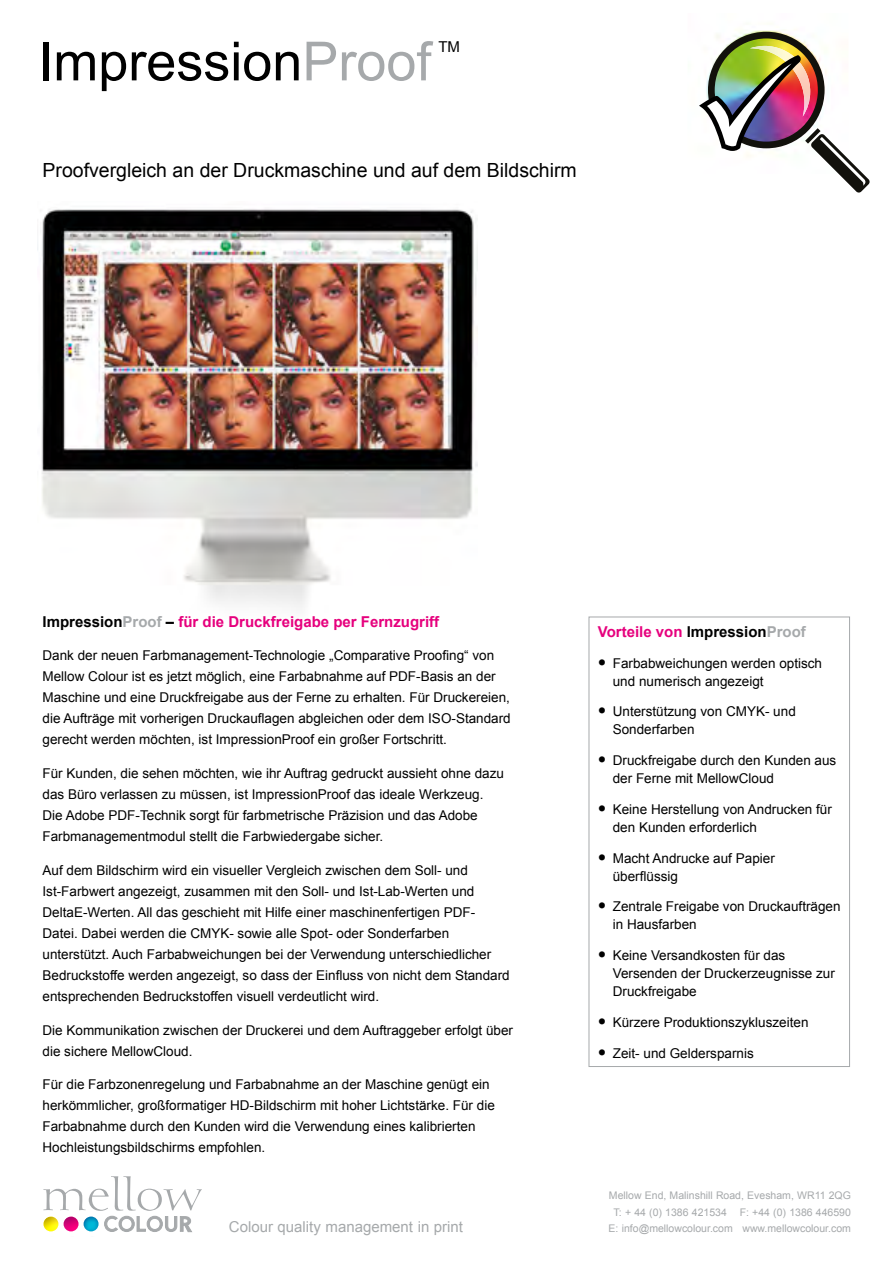
<style>
.page{position:relative;width:893px;height:1263px;background:#fff}
.page>*{position:absolute;margin:0;border:0;box-sizing:border-box;transform-origin:0 0}
.t1{font:54px "Arial";color:#000}
.promo{font:19.5px "Arial";color:#000}
.head_ImpPr{font:700 15px "Arial";color:#e6007d}
.mellow{font:15px "Arial";color:#a6a9ab}
.list_head_ImpPr{font:700 15px "Arial";color:#e6007d}
.t2{font:15px "Arial";color:#000}
.body{font:13.5px/21px "Arial";color:#000}
.mellow_address{font:10.5px "Arial";color:#a6a9ab}
.s1{color:#a6a9ab}
.s2{color:#000}
.s3{font-size:24px}
</style>
<div class="page">
<img style="left:37px;top:209px;width:440px;height:399px">
<svg style="left:43px;top:1176px;width:159px;height:57px"></svg>
<img style="left:699px;top:32px;width:171px;height:161px">
<div style="left:589px;top:617px;width:261px;height:450px;border:1px solid #a6a9ab"></div>
<p class="t1" style="left:38px;top:26px;width:395px">Impression<span class="s1">Proof</span></p>
<p class="t2" style="left:438px;top:37px;width:23px">TM</p>
<p class="promo" style="left:43px;top:157px;width:536px">Proofvergleich an der Druckmaschine und auf dem Bildschirm</p>
<p class="head_ImpPr" style="left:43px;top:611px;width:398px"><span class="s2">Impression</span><span class="s1">Proof</span> <span class="s2">–</span> für die Druckfreigabe per Fernzugriff</p>
<p class="body" style="left:43px;top:645px;width:470px">Dank der neuen Farbmanagement-Technologie „Comparative Proofing“ von Mellow Colour ist es jetzt möglich, eine Farbabnahme auf PDF-Basis an der Maschine und eine Druckfreigabe aus der Ferne zu erhalten. Für Druckereien, die Aufträge mit vorherigen Druckauflagen abgleichen oder dem ISO-Standard gerecht werden möchten, ist ImpressionProof ein großer Fortschritt.</p>
<p class="body" style="left:43px;top:763px;width:463px">Für Kunden, die sehen möchten, wie ihr Auftrag gedruckt aussieht ohne dazu das Büro verlassen zu müssen, ist ImpressionProof das ideale Werkzeug.<br>Die Adobe PDF-Technik sorgt für farbmetrische Präzision und das Adobe Farbmanagementmodul stellt die Farbwiedergabe sicher.</p>
<p class="body" style="left:43px;top:860px;width:469px">Auf dem Bildschirm wird ein visueller Vergleich zwischen dem Soll- und Ist-Farbwert angezeigt, zusammen mit den Soll- und Ist-Lab-Werten und DeltaE-Werten. All das geschieht mit Hilfe einer maschinenfertigen PDF-Datei. Dabei werden die CMYK- sowie alle Spot- oder Sonderfarben unterstützt. Auch Farbabweichungen bei der Verwendung unterschiedlicher Bedruckstoffe werden angezeigt, so dass der Einfluss von nicht dem Standard entsprechenden Bedruckstoffen visuell verdeutlicht wird.</p>
<p class="body" style="left:43px;top:1019px;width:472px">Die Kommunikation zwischen der Druckerei und dem Auftraggeber erfolgt über die sichere MellowCloud.</p>
<p class="body" style="left:43px;top:1074px;width:454px">Für die Farbzonenregelung und Farbabnahme an der Maschine genügt ein herkömmlicher, großformatiger HD-Bildschirm mit hoher Lichtstärke. Für die Farbabnahme durch den Kunden wird die Verwendung eines kalibrierten Hochleistungsbildschirms empfohlen.</p>
<p class="mellow" style="left:229px;top:1217px;width:236px">Colour quality management in print</p>
<p class="list_head_ImpPr" style="left:598px;top:622px;width:210px">Vorteile von <span class="s2">Impression</span><span class="s1">Proof</span></p>
<p class="body" style="left:613px;top:654px;width:211px;line-height:18px;text-indent:-15px"><span class="s3">•</span> Farbabweichungen werden optisch und numerisch angezeigt</p>
<p class="body" style="left:613px;top:703px;width:185px;line-height:18px;text-indent:-15px"><span class="s3">•</span> Unterstützung von CMYK- und<br>Sonderfarben</p>
<p class="body" style="left:613px;top:751px;width:225px;line-height:18px;text-indent:-15px"><span class="s3">•</span> Druckfreigabe durch den Kunden aus der Ferne mit MellowCloud</p>
<p class="body" style="left:613px;top:800px;width:221px;line-height:18px;text-indent:-15px"><span class="s3">•</span> Keine Herstellung von Andrucken für den Kunden erforderlich</p>
<p class="body" style="left:613px;top:849px;width:164px;line-height:18px;text-indent:-15px"><span class="s3">•</span> Macht Andrucke auf Papier überflüssig</p>
<p class="body" style="left:613px;top:898px;width:229px;line-height:18px;text-indent:-15px"><span class="s3">•</span> Zentrale Freigabe von Druckaufträgen in Hausfarben</p>
<p class="body" style="left:613px;top:946px;width:224px;line-height:18px;text-indent:-15px"><span class="s3">•</span> Keine Versandkosten für das<br>Versenden der Druckerzeugnisse zur<br>Druckfreigabe</p>
<p class="body" style="left:598px;top:1012px;width:212px"><span class="s3">•</span> Kürzere Produktionszykluszeiten</p>
<p class="body" style="left:598px;top:1042px;width:157px"><span class="s3">•</span> Zeit- und Geldersparnis</p>
<p class="mellow_address" style="left:609px;top:1189px;width:243px">Mellow End, Malinshill Road, Evesham, WR11 2QG</p>
<p class="mellow_address" style="left:614px;top:1205px;width:239px">T: + 44 (0) 1386 421534 F: +44 (0) 1386 446590</p>
<p class="mellow_address" style="left:609px;top:1222px;width:244px">E: info@mellowcolour.com www.mellowcolour.com</p>
</div>
